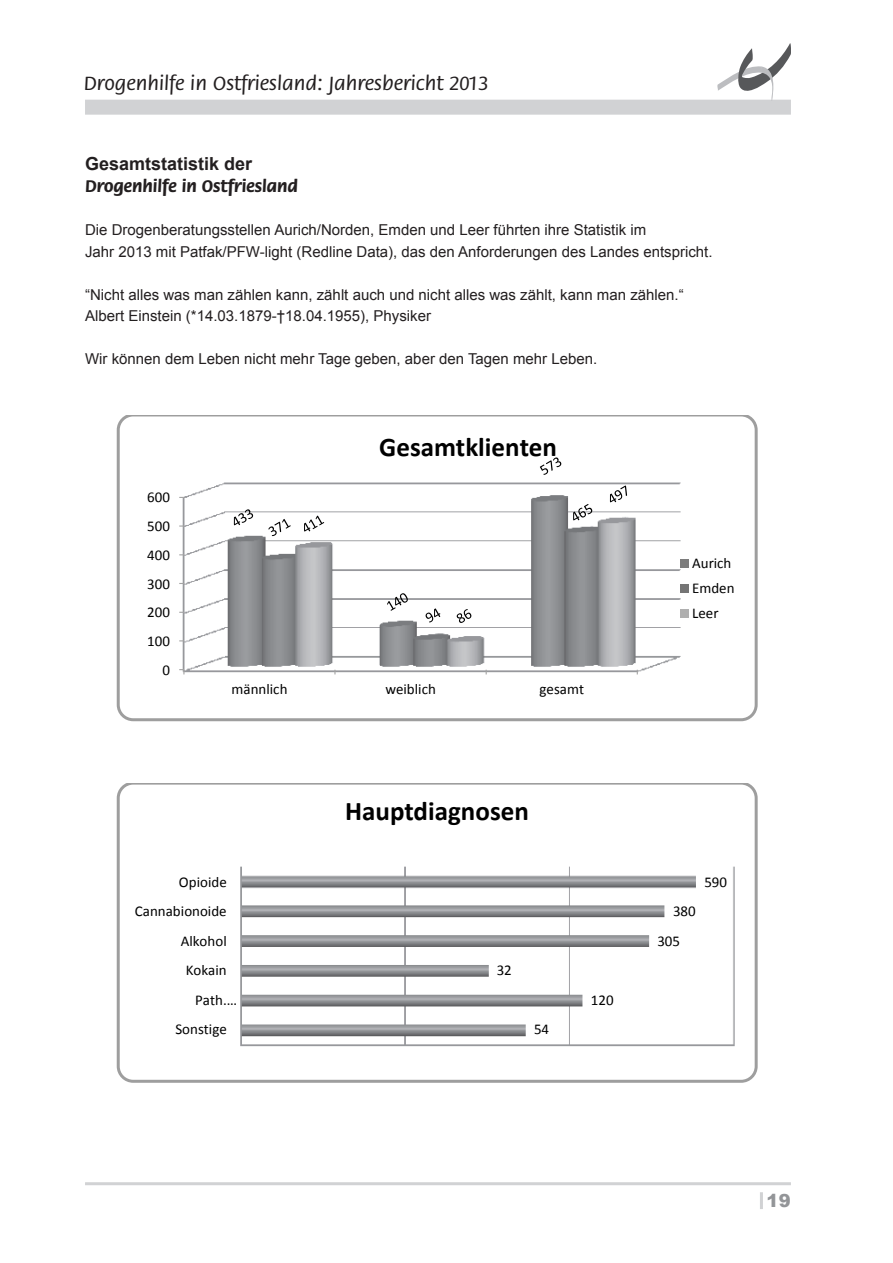
<style>
.page{position:relative;width:893px;height:1263px;background:#fff}
.page>*{position:absolute;margin:0;border:0;box-sizing:border-box;transform-origin:0 0}
.t1{font:700 27px "Calibri";color:#000}
.t2{font:500 21px "Flora";color:#231f20}
.t3{font:700 18px "Flora";color:#231f20}
.t4{font:700 18px "Arial";color:#231f20}
.t5{font:900 18px "Arial";color:#939598}
.t6{font:15px/21.6px "Arial";color:#231f20}
.t7{font:15px/25.3px "Calibri";color:#000}
</style>
<div class="page">
<div style="left:85px;top:100px;width:706px;height:15px;background:#d1d2d4"></div>
<svg style="left:718px;top:43px;width:73px;height:57px"></svg>
<hr style="left:85px;top:1182px;width:706px;height:3px;background:#d1d2d4">
<hr style="left:760px;top:1192px;width:3px;height:17px;background:#d1d2d4">
<svg style="left:117px;top:415px;width:641px;height:306px"></svg>
<svg style="left:117px;top:783px;width:641px;height:300px"></svg>
<h2 class="t2" style="left:84px;top:72px;width:406px">Drogenhilfe in Ostfriesland: Jahresbericht 2013</h2>
<p class="t4" style="left:85px;top:152px;width:169px">Gesamtstatistik der</p>
<p class="t3" style="left:85px;top:176px;width:214px">Drogenhilfe in Ostfriesland</p>
<p class="t6" style="left:85px;top:219px;width:629px">Die Drogenberatungsstellen Aurich/Norden, Emden und Leer führten ihre Statistik im<br>Jahr 2013 mit Patfak/PFW-light (Redline Data), das den Anforderungen des Landes entspricht.</p>
<p class="t6" style="left:85px;top:284px;width:600px">“Nicht alles was man zählen kann, zählt auch und nicht alles was zählt, kann man zählen.“<br>Albert Einstein (*14.03.1879-†18.04.1955), Physiker</p>
<p class="t6" style="left:85px;top:348px;width:514px">Wir können dem Leben nicht mehr Tage geben, aber den Tagen mehr Leben.</p>
<p class="t7" style="left:147px;top:485px;width:24px">600</p>
<p class="t7" style="left:147px;top:513px;width:24px">500</p>
<p class="t7" style="left:147px;top:542px;width:24px">400</p>
<p class="t7" style="left:147px;top:571px;width:24px">300</p>
<p class="t7" style="left:147px;top:600px;width:24px">200</p>
<p class="t7" style="left:147px;top:628px;width:24px">100</p>
<p class="t7" style="left:162px;top:657px;width:9px">0</p>
<h1 class="t1" style="left:379px;top:430px;width:179px">Gesamtklienten</h1>
<p class="t7" style="left:232px;top:676px;width:58px">männlich</p>
<p class="t7" style="left:385px;top:676px;width:52px">weiblich</p>
<p class="t7" style="left:539px;top:676px;width:46px">gesamt</p>
<p class="t7" style="left:179px;top:869px;width:49px">Opioide</p>
<p class="t7" style="left:135px;top:899px;width:93px">Cannabionoide</p>
<p class="t7" style="left:181px;top:928px;width:48px">Alkohol</p>
<p class="t7" style="left:186px;top:958px;width:42px">Kokain</p>
<p class="t7" style="left:195px;top:987px;width:43px">Path.…</p>
<p class="t7" style="left:175px;top:1017px;width:53px">Sonstige</p>
<h1 class="t1" style="left:345px;top:794px;width:185px">Hauptdiagnosen</h1>
<p class="t7" style="left:497px;top:958px;width:17px">32</p>
<p class="t7" style="left:534px;top:1017px;width:17px">54</p>
<p class="t7" style="left:591px;top:987px;width:24px">120</p>
<p class="t7" style="left:692px;top:550px;width:44px">Aurich<br>Emden<br>Leer</p>
<p class="t7" style="left:657px;top:897px;width:40px;line-height:29.5px;text-indent:16px">380<br>305</p>
<p class="t7" style="left:704px;top:869px;width:24px">590</p>
<p class="t5" style="left:767px;top:1188px;width:26px">19</p>
</div>
